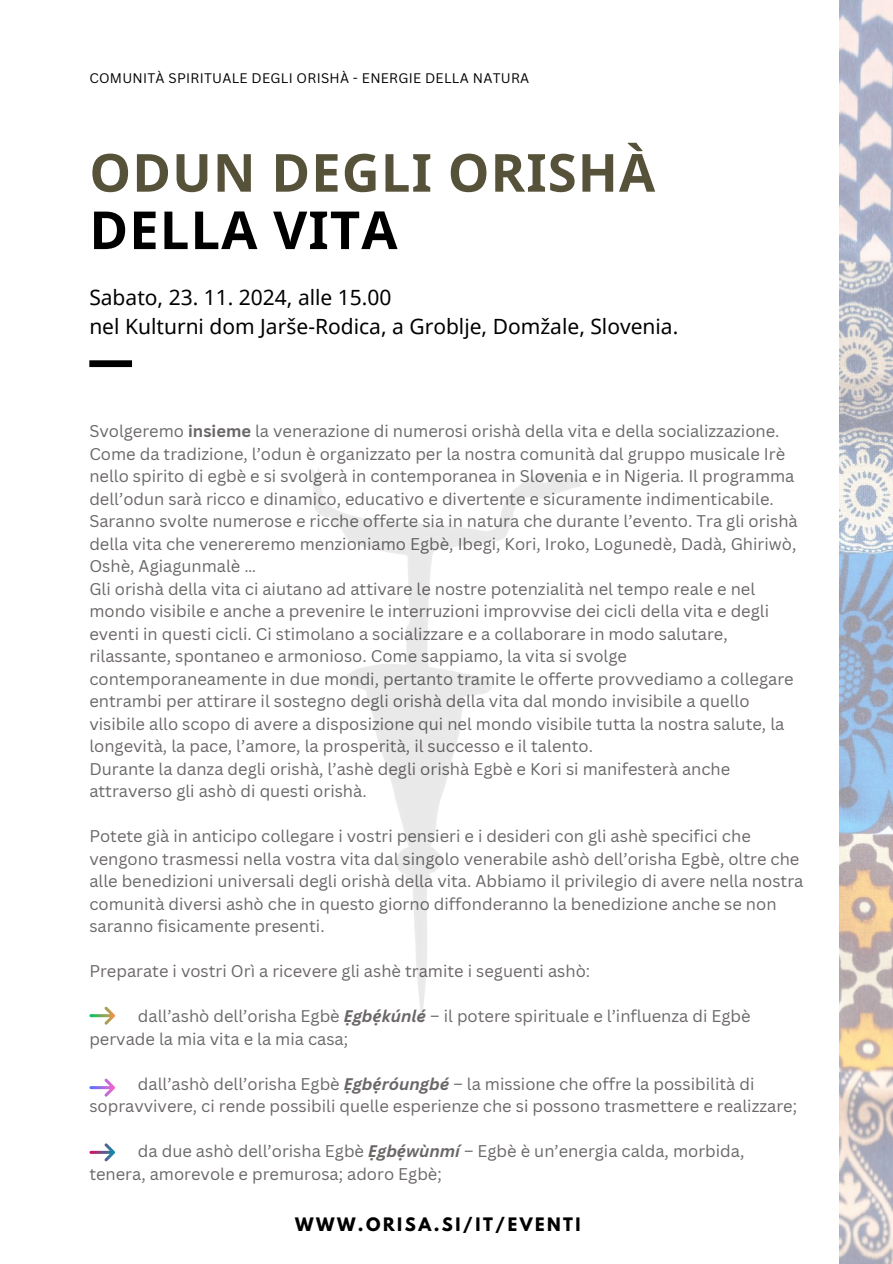
<style>
.page{position:relative;width:893px;height:1264px;background:#fff}
.page>*{position:absolute;margin:0;border:0;box-sizing:border-box;transform-origin:0 0}
.t1{font:700 52.5px "Noto Sans";letter-spacing:.02em;color:#56523a}
.t2{font:700 52.5px "Noto Sans";letter-spacing:.02em;color:#000}
.t3{font:21px/29px "Noto Sans";color:#000}
.t4{font:16.5px/22.5px "Canva Sans";color:#6b6767}
.t5{font:700 16.5px "League Spartan";letter-spacing:.15em;color:#000}
.t6{font:13.5px "Canva Sans";letter-spacing:.02em;color:#000}
.s1{font-weight:700}
.s2{font-family:"Noto Sans";font-weight:700;font-style:italic}
.s3{font-weight:700;font-style:italic}
</style>
<div class="page">
<img style="left:839px;top:0;width:53px;height:1263px">
<div style="left:89px;top:360px;width:43px;height:7px;background:#000"></div>
<svg style="left:89px;top:1006px;width:26px;height:18px"></svg>
<svg style="left:89px;top:1078px;width:26px;height:18px"></svg>
<svg style="left:89px;top:1143px;width:26px;height:18px"></svg>
<p class="t6" style="left:89px;top:68px;width:441px">COMUNITÀ SPIRITUALE DEGLI ORISHÀ - ENERGIE DELLA NATURA</p>
<h1 class="t1" style="left:89px;top:136px;width:567px">ODUN DEGLI ORISHÀ</h1>
<h1 class="t2" style="left:89px;top:193px;width:309px">DELLA VITA</h1>
<p class="t3" style="left:89px;top:283px;width:590px">Sabato, 23. 11. 2024, alle 15.00<br>nel Kulturni dom Jarše-Rodica, a Groblje, Domžale, Slovenia.</p>
<p class="t4" style="left:89px;top:419px;width:709px">Svolgeremo <span class="s1">insieme</span> la venerazione di numerosi orishà della vita e della socializzazione.<br>Come da tradizione, l’odun è organizzato per la nostra comunità dal gruppo musicale Irè nello spirito di egbè e si svolgerà in contemporanea in Slovenia e in Nigeria. Il programma dell’odun sarà ricco e dinamico, educativo e divertente e sicuramente indimenticabile.<br>Saranno svolte numerose e ricche offerte sia in natura che durante l’evento. Tra gli orishà della vita che venereremo menzioniamo Egbè, Ibegi, Kori, Iroko, Logunedè, Dadà, Ghiriwò, Oshè, Agiagunmalè …<br>Gli orishà della vita ci aiutano ad attivare le nostre potenzialità nel tempo reale e nel mondo visibile e anche a prevenire le interruzioni improvvise dei cicli della vita e degli eventi in questi cicli. Ci stimolano a socializzare e a collaborare in modo salutare, rilassante, spontaneo e armonioso. Come sappiamo, la vita si svolge contemporaneamente in due mondi, pertanto tramite le offerte provvediamo a collegare entrambi per attirare il sostegno degli orishà della vita dal mondo invisibile a quello visibile allo scopo di avere a disposizione qui nel mondo visibile tutta la nostra salute, la longevità, la pace, l’amore, la prosperità, il successo e il talento.<br>Durante la danza degli orishà, l’ashè degli orishà Egbè e Kori si manifesterà anche attraverso gli ashò di questi orishà.</p>
<p class="t4" style="left:89px;top:824px;width:715px">Potete già in anticipo collegare i vostri pensieri e i desideri con gli ashè specifici che vengono trasmessi nella vostra vita dal singolo venerabile ashò dell’orisha Egbè, oltre che alle benedizioni universali degli orishà della vita. Abbiamo il privilegio di avere nella nostra comunità diversi ashò che in questo giorno diffonderanno la benedizione anche se non saranno fisicamente presenti.</p>
<p class="t4" style="left:89px;top:959px;width:502px">Preparate i vostri Orì a ricevere gli ashè tramite i seguenti ashò:</p>
<p class="t4" style="left:89px;top:1004px;width:662px;text-indent:49px">dall’ashò dell’orisha Egbè <span class="s2">Ẹ</span><span class="s3">gb</span><span class="s2">ẹ́</span><span class="s3">kúnlé</span> – il potere spirituale e l’influenza di Egbè pervade la mia vita e la mia casa;</p>
<p class="t4" style="left:89px;top:1072px;width:709px;text-align:center">dall’ashò dell’orisha Egbè <span class="s2">Ẹ</span><span class="s3">gb</span><span class="s2">ẹ́</span><span class="s3">róungbé</span> – la missione che offre la possibilità di sopravvivere, ci rende possibili quelle esperienze che si possono trasmettere e realizzare;</p>
<p class="t4" style="left:89px;top:1139px;width:656px;text-indent:49px">da due ashò dell’orisha Egbè <span class="s2">Ẹ</span><span class="s3">gb</span><span class="s2">ẹ́</span><span class="s3">wùnmí</span> – Egbè è un’energia calda, morbida, tenera, amorevole e premurosa; adoro Egbè;</p>
<p class="t5" style="left:295px;top:1215px;width:287px">WWW.ORISA.SI/IT/EVENTI</p>
</div>
